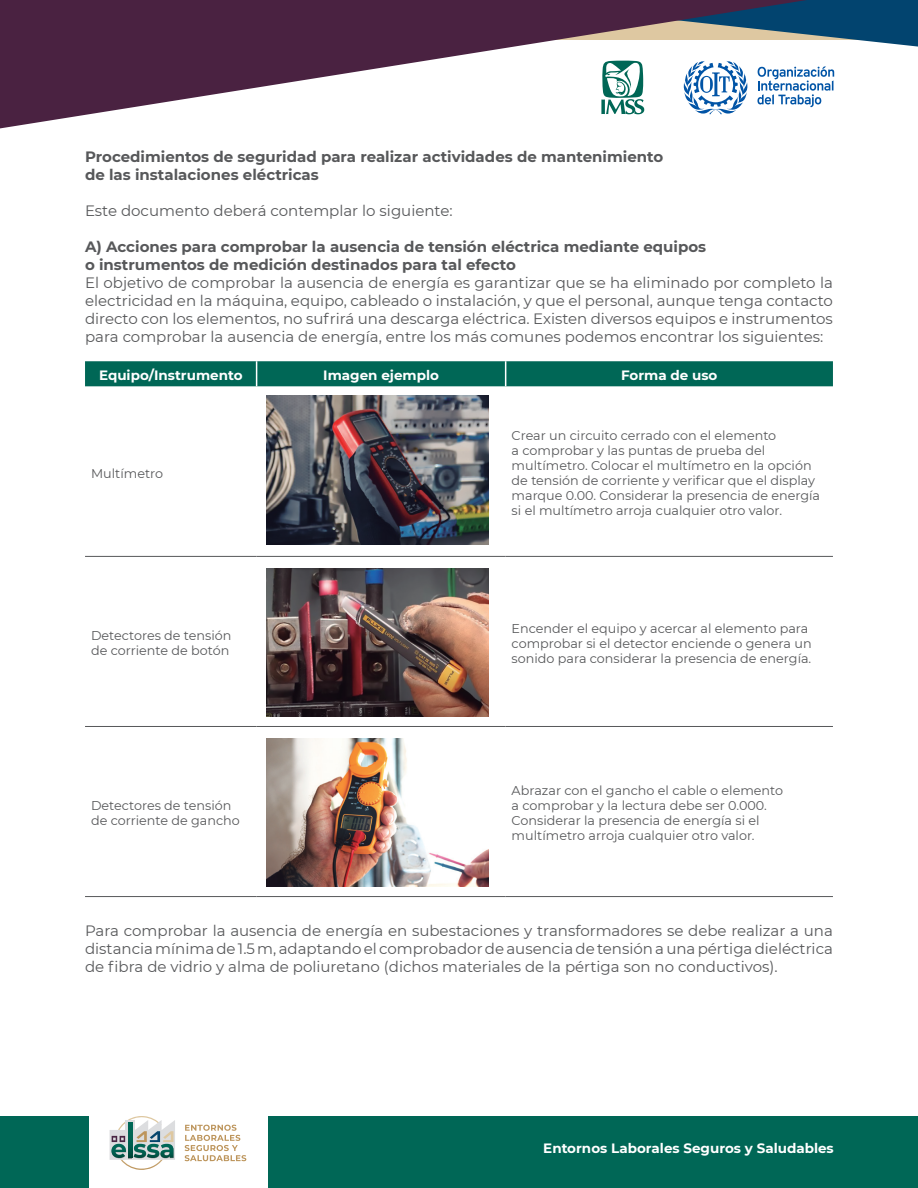
<style>
.page{position:relative;width:918px;height:1188px;background:#fff}
.page>*{position:absolute;margin:0;border:0;box-sizing:border-box;transform-origin:0 0}
.t1{font:15px/18px "Montserrat";color:#57585a;text-align:justify}
.t2{font:700 15px/18px "Montserrat";color:#57585a}
.t3{font:700 13.5px "Montserrat";color:#fff}
.t4{font:12.75px/15px "Montserrat";color:#57585a}
</style>
<div class="page">
<div style="left:268px;top:1116px;width:650px;height:72px;background:#006756"></div>
<div style="left:0;top:1116px;width:88px;height:72px;background:#006756"></div>
<svg style="left:0;top:0;width:918px;height:129px"></svg>
<svg style="left:185px;top:1125px;width:61px;height:36px"></svg>
<svg style="left:110px;top:1116px;width:65px;height:54px"></svg>
<div style="left:85px;top:361px;width:748px;height:25px;background:#006756"></div>
<hr style="left:85px;top:896px;width:172px;height:1px;background:#57585a">
<hr style="left:257px;top:896px;width:249px;height:1px;background:#57585a">
<hr style="left:506px;top:896px;width:327px;height:1px;background:#57585a">
<hr style="left:85px;top:726px;width:172px;height:1px;background:#57585a">
<hr style="left:257px;top:726px;width:249px;height:1px;background:#57585a">
<hr style="left:506px;top:726px;width:327px;height:1px;background:#57585a">
<hr style="left:85px;top:556px;width:172px;height:1px;background:#57585a">
<hr style="left:257px;top:556px;width:249px;height:1px;background:#57585a">
<hr style="left:506px;top:556px;width:327px;height:1px;background:#57585a">
<img style="left:267px;top:396px;width:222px;height:148px">
<img style="left:267px;top:568px;width:222px;height:148px">
<img style="left:267px;top:738px;width:222px;height:148px">
<p class="t2" style="left:85px;top:147px;width:580px">Procedimientos de seguridad para realizar actividades de mantenimiento de las instalaciones eléctricas</p>
<p class="t1" style="left:85px;top:201px;width:369px">Este documento deberá contemplar lo siguiente:</p>
<p class="t2" style="left:85px;top:237px;width:623px">A) Acciones para comprobar la ausencia de tensión eléctrica mediante equipos o instrumentos de medición destinados para tal efecto</p>
<p class="t1" style="left:85px;top:273px;width:749px">El objetivo de comprobar la ausencia de energía es garantizar que se ha eliminado por completo la electricidad en la máquina, equipo, cableado o instalación, y que el personal, aunque tenga contacto directo con los elementos, no sufrirá una descarga eléctrica. Existen diversos equipos e instrumentos para comprobar la ausencia de energía, entre los más comunes podemos encontrar los siguientes:</p>
<p class="t3" style="left:99px;top:366px;width:145px">Equipo/Instrumento</p>
<p class="t3" style="left:323px;top:366px;width:117px">Imagen ejemplo</p>
<p class="t3" style="left:621px;top:366px;width:98px">Forma de uso</p>
<p class="t4" style="left:91px;top:465px;width:74px">Multímetro</p>
<p class="t4" style="left:512px;top:428px;width:310px">Crear un circuito cerrado con el elemento<br>a comprobar y las puntas de prueba del multímetro. Colocar el multímetro en la opción de tensión de corriente y verificar que el display marque 0.00. Considerar la presencia de energía si el multímetro arroja cualquier otro valor.</p>
<p class="t4" style="left:91px;top:628px;width:142px">Detectores de tensión de corriente de botón</p>
<p class="t4" style="left:512px;top:620px;width:302px">Encender el equipo y acercar al elemento para comprobar si el detector enciende o genera un sonido para considerar la presencia de energía.</p>
<p class="t4" style="left:91px;top:798px;width:150px">Detectores de tensión de corriente de gancho</p>
<p class="t4" style="left:512px;top:783px;width:273px">Abrazar con el gancho el cable o elemento a comprobar y la lectura debe ser 0.000.<br>Considerar la presencia de energía si el multímetro arroja cualquier otro valor.</p>
<p class="t1" style="left:85px;top:921px;width:749px">Para comprobar la ausencia de energía en subestaciones y transformadores se debe realizar a una distancia mínima de 1.5 m, adaptando el comprobador de ausencia de tensión a una pértiga dieléctrica de fibra de vidrio y alma de poliuretano (dichos materiales de la pértiga son no conductivos).</p>
<p class="t3" style="left:543px;top:1138px;width:292px">Entornos Laborales Seguros y Saludables</p>
</div>
